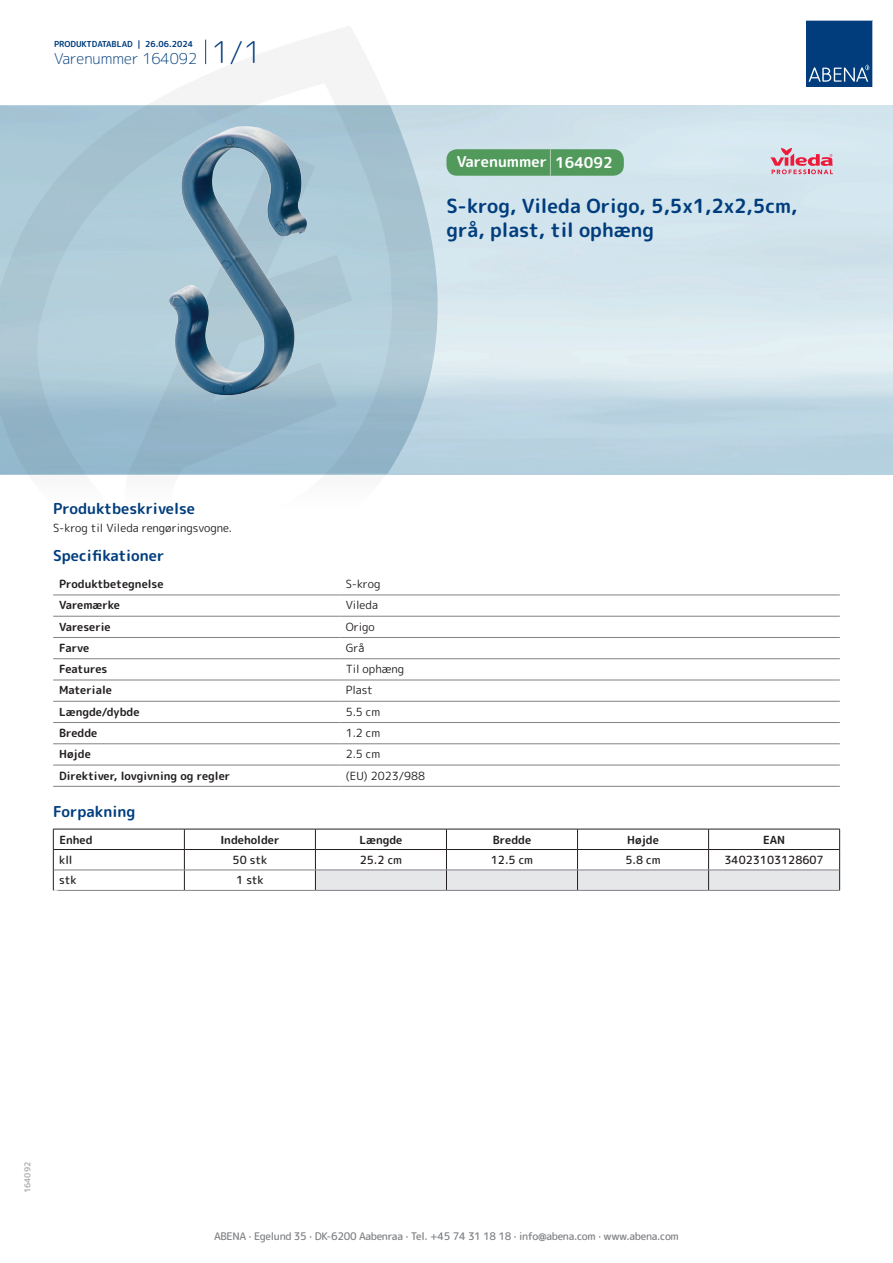
<style>
.page{position:relative;width:893px;height:1263px;background:#fff}
.page>*{position:absolute;margin:0;border:0;box-sizing:border-box;transform-origin:0 0}
.t1{font:700 19.5px/24px "Rounded Mplus 1 c";color:#013d7d}
.t2{font:700 15px "Rounded Mplus 1 c";color:#013d7d}
.t3{font:300 15px "Rounded Mplus 1 c";color:#013d7d}
.t4{font:700 15px "Rounded Mplus 1 c";color:#fff}
.t5{font:700 11.25px "Rounded Mplus 1 c";color:#231f20}
.t6{font:11.25px "Rounded Mplus 1 c";color:#231f20}
.t7{font:500 11.25px "Rounded Mplus 1 c";color:#231f20}
.t8{font:500 10.5px "Rounded Mplus 1 c";letter-spacing:-.03em;color:#808285}
.t9{font:700 10.5px "Rounded Mplus 1 c";color:#fff}
.t10{font:700 8.25px "Rounded Mplus 1 c";color:#013d7d}
.t11{font:700 8.25px "Rounded Mplus 1 c";color:#b2b3b7}
.s1{font-size:30px}
.s2{font-size:25.5px}
</style>
<div class="page">
<svg style="left:0;top:26px;width:439px;height:569px"></svg>
<svg style="left:0;top:106px;width:438px;height:368px;background:#a7c5d3"></svg>
<svg style="left:205px;top:40px;width:1px;height:24px"></svg>
<svg style="left:806px;top:20px;width:67px;height:67px;background:#144b86"></svg>
<img style="left:169px;top:127px;width:140px;height:275px">
<hr style="left:53px;top:595px;width:287px;height:1px;background:#808285">
<hr style="left:340px;top:595px;width:500px;height:1px;background:#808285">
<hr style="left:53px;top:616px;width:287px;height:1px;background:#808285">
<hr style="left:340px;top:616px;width:500px;height:1px;background:#808285">
<hr style="left:53px;top:637px;width:287px;height:1px;background:#808285">
<hr style="left:340px;top:637px;width:500px;height:1px;background:#808285">
<hr style="left:53px;top:658px;width:287px;height:1px;background:#808285">
<hr style="left:340px;top:658px;width:500px;height:1px;background:#808285">
<hr style="left:53px;top:680px;width:287px;height:1px;background:#808285">
<hr style="left:340px;top:680px;width:500px;height:1px;background:#808285">
<hr style="left:53px;top:701px;width:287px;height:1px;background:#808285">
<hr style="left:340px;top:701px;width:500px;height:1px;background:#808285">
<hr style="left:53px;top:722px;width:287px;height:1px;background:#808285">
<hr style="left:340px;top:722px;width:500px;height:1px;background:#808285">
<hr style="left:53px;top:743px;width:287px;height:1px;background:#808285">
<hr style="left:340px;top:743px;width:500px;height:1px;background:#808285">
<hr style="left:53px;top:765px;width:287px;height:1px;background:#808285">
<hr style="left:340px;top:765px;width:500px;height:1px;background:#808285">
<hr style="left:53px;top:786px;width:287px;height:1px;background:#808285">
<hr style="left:340px;top:786px;width:500px;height:1px;background:#808285">
<hr style="left:53px;top:829px;width:131px;height:1px;background:#231f20">
<hr style="left:184px;top:829px;width:131px;height:1px;background:#231f20">
<hr style="left:53px;top:849px;width:131px;height:1px;background:#231f20">
<hr style="left:184px;top:849px;width:131px;height:1px;background:#231f20">
<svg style="left:53px;top:829px;width:1px;height:61px"></svg>
<svg style="left:184px;top:829px;width:1px;height:61px"></svg>
<svg style="left:315px;top:829px;width:525px;height:61px"></svg>
<hr style="left:54px;top:870px;width:130px;height:1px;background:#808285">
<hr style="left:184px;top:870px;width:131px;height:1px;background:#808285">
<hr style="left:315px;top:870px;width:131px;height:1px;background:#808285">
<hr style="left:446px;top:870px;width:131px;height:1px;background:#808285">
<hr style="left:577px;top:870px;width:132px;height:1px;background:#808285">
<hr style="left:709px;top:870px;width:130px;height:1px;background:#808285">
<hr style="left:53px;top:890px;width:131px;height:1px;background:#808285">
<hr style="left:184px;top:890px;width:131px;height:1px;background:#808285">
<hr style="left:315px;top:890px;width:131px;height:1px;background:#808285">
<hr style="left:446px;top:890px;width:131px;height:1px;background:#808285">
<hr style="left:577px;top:890px;width:132px;height:1px;background:#808285">
<hr style="left:709px;top:890px;width:131px;height:1px;background:#808285">
<div style="left:446px;top:149px;width:178px;height:27px;background:#52995c;border-radius:10px"></div>
<svg style="left:770px;top:148px;width:63px;height:26px;background:#dca6b5"></svg>
<p class="t10" style="left:54px;top:38px;width:141px">PRODUKTDATABLAD | 26.06.2024</p>
<h2 class="t3" style="left:54px;top:48px;width:209px">Varenummer 164092 <span class="s1">1/1</span></h2>
<h2 class="t4" style="left:457px;top:151px;width:157px">Varenummer <span class="s2">|</span> 164092</h2>
<h1 class="t1" style="left:446px;top:194px;width:352px">S-krog, Vileda Origo, 5,5x1,2x2,5cm, grå, plast, til ophæng</h1>
<h2 class="t2" style="left:53px;top:498px;width:143px">Produktbeskrivelse</h2>
<p class="t6" style="left:53px;top:520px;width:180px">S-krog til Vileda rengøringsvogne.</p>
<h2 class="t2" style="left:53px;top:545px;width:113px">Specifikationer</h2>
<p class="t5" style="left:59px;top:576px;width:106px">Produktbetegnelse</p>
<p class="t6" style="left:346px;top:576px;width:36px">S-krog</p>
<p class="t5" style="left:59px;top:597px;width:62px">Varemærke</p>
<p class="t6" style="left:346px;top:597px;width:34px">Vileda</p>
<p class="t5" style="left:59px;top:618px;width:53px">Vareserie</p>
<p class="t6" style="left:346px;top:618px;width:31px">Origo</p>
<p class="t5" style="left:59px;top:640px;width:32px">Farve</p>
<p class="t6" style="left:346px;top:640px;width:20px">Grå</p>
<p class="t5" style="left:59px;top:661px;width:50px">Features</p>
<p class="t6" style="left:346px;top:661px;width:60px">Til ophæng</p>
<p class="t5" style="left:59px;top:682px;width:54px">Materiale</p>
<p class="t6" style="left:346px;top:682px;width:29px">Plast</p>
<p class="t5" style="left:59px;top:704px;width:82px">Længde/dybde</p>
<p class="t6" style="left:346px;top:704px;width:36px">5.5 cm</p>
<p class="t5" style="left:59px;top:725px;width:40px">Bredde</p>
<p class="t6" style="left:346px;top:725px;width:36px">1.2 cm</p>
<p class="t5" style="left:59px;top:746px;width:33px">Højde</p>
<p class="t6" style="left:346px;top:746px;width:36px">2.5 cm</p>
<p class="t5" style="left:59px;top:767px;width:173px">Direktiver, lovgivning og regler</p>
<p class="t6" style="left:346px;top:767px;width:81px">(EU) 2023/988</p>
<h2 class="t2" style="left:53px;top:800px;width:84px">Forpakning</h2>
<p class="t5" style="left:59px;top:831px;width:35px">Enhed</p>
<p class="t5" style="left:220px;top:831px;width:61px">Indeholder</p>
<p class="t5" style="left:359px;top:831px;width:44px">Længde</p>
<p class="t5" style="left:493px;top:831px;width:40px">Bredde</p>
<p class="t5" style="left:627px;top:831px;width:33px">Højde</p>
<p class="t5" style="left:763px;top:831px;width:24px">EAN</p>
<p class="t7" style="left:59px;top:852px;width:15px">kll</p>
<p class="t7" style="left:233px;top:852px;width:36px">50 stk</p>
<p class="t7" style="left:360px;top:852px;width:44px">25.2 cm</p>
<p class="t7" style="left:491px;top:852px;width:44px">12.5 cm</p>
<p class="t7" style="left:625px;top:852px;width:37px">5.8 cm</p>
<p class="t7" style="left:724px;top:852px;width:101px">34023103128607</p>
<p class="t7" style="left:59px;top:872px;width:19px">stk</p>
<p class="t7" style="left:236px;top:872px;width:29px">1 stk</p>
<p class="t9" style="left:53px;top:886px;width:7px">*</p>
<p class="t11" style="left:22px;top:1193px;width:33px;rotate:-90deg">164092</p>
<p class="t8" style="left:214px;top:1229px;width:466px">ABENA · Egelund 35 · DK-6200 Aabenraa · Tel. +45 74 31 18 18 · info@abena.com · www.abena.com</p>
</div>
